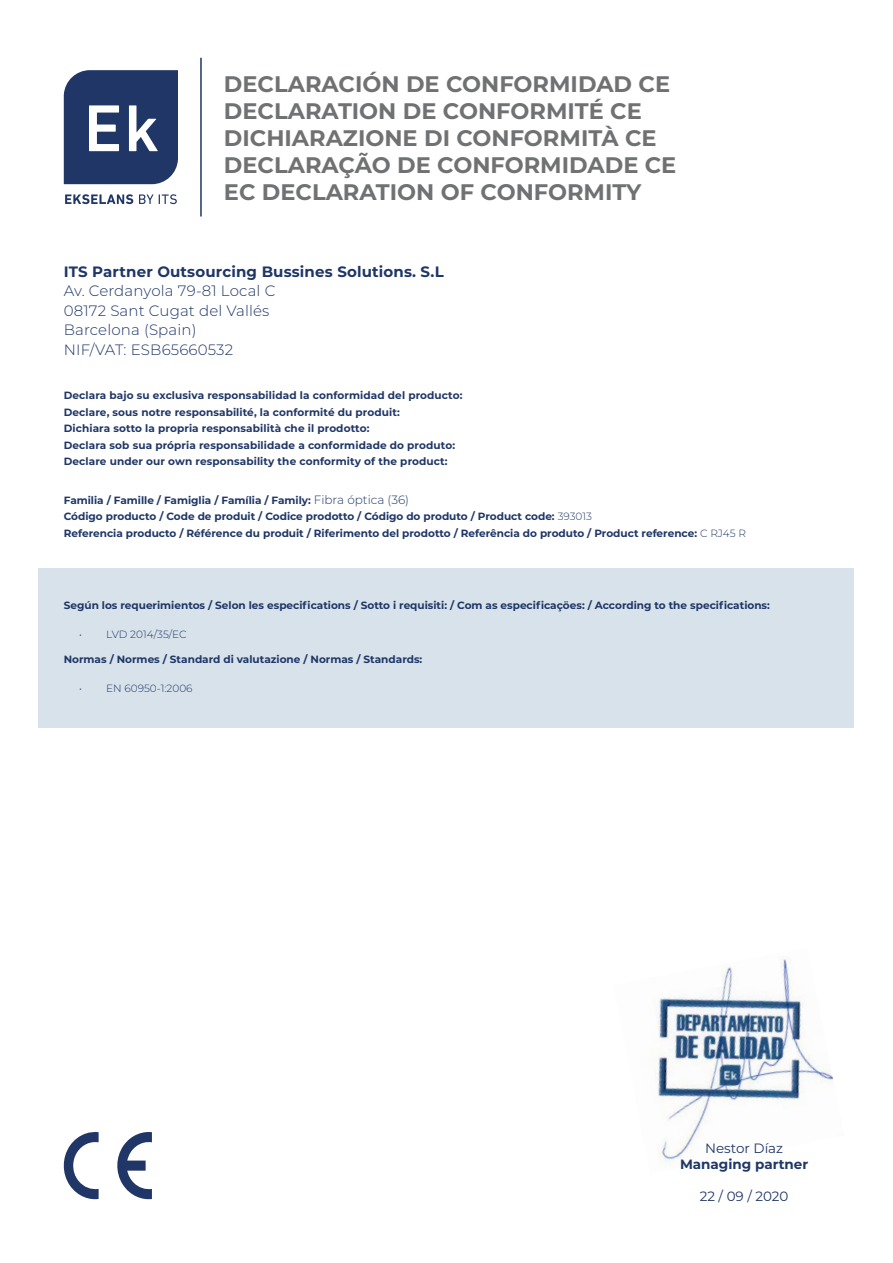
<style>
.page{position:relative;width:893px;height:1263px;background:#fff}
.page>*{position:absolute;margin:0;border:0;box-sizing:border-box;transform-origin:0 0}
.t1{font:700 22.5px/27px "Montserrat";color:#707172}
.t2{font:300 15px/19.5px "Montserrat";letter-spacing:.01em;color:#1f3666}
.t3{font:700 15px "Montserrat";letter-spacing:.01em;color:#1f3666}
.t4{font:13.5px "Montserrat";color:#1f3666}
.t5{font:700 13.5px "Montserrat";color:#1f3666}
.t6{font:700 10.5px/16.5px "Montserrat";color:#1f3666}
.t7{font:300 10.5px "Montserrat";color:#1f3666}
.s1{font-weight:300;font-size:12px}
.s2{font-weight:300}
</style>
<div class="page">
<img style="left:653px;top:959px;width:180px;height:204px">
<hr style="left:200px;top:58px;width:2px;height:158px;background:#1f3666">
<div style="left:39px;top:568px;width:815px;height:160px;background:#d8e2eb"></div>
<svg style="left:117px;top:1132px;width:35px;height:68px"></svg>
<svg style="left:63px;top:1132px;width:36px;height:68px"></svg>
<svg style="left:64px;top:70px;width:114px;height:114px;background:#3c507a"></svg>
<svg style="left:65px;top:194px;width:68px;height:10px"></svg>
<svg style="left:139px;top:194px;width:14px;height:10px"></svg>
<svg style="left:159px;top:194px;width:18px;height:10px"></svg>
<h1 class="t1" style="left:224px;top:69px;width:454px">DECLARACIÓN DE CONFORMIDAD CE<br>DECLARATION DE CONFORMITÉ CE<br>DICHIARAZIONE DI CONFORMITÀ CE<br>DECLARAÇÃO DE CONFORMIDADE CE<br>EC DECLARATION OF CONFORMITY</h1>
<h2 class="t3" style="left:64px;top:261px;width:381px">ITS Partner Outsourcing Bussines Solutions. S.L</h2>
<h2 class="t2" style="left:64px;top:281px;width:213px">Av. Cerdanyola 79-81 Local C<br>08172 Sant Cugat del Vallés<br>Barcelona (Spain)<br>NIF/VAT: ESB65660532</h2>
<p class="t6" style="left:64px;top:387px;width:400px">Declara bajo su exclusiva responsabilidad la conformidad del producto:<br>Declare, sous notre responsabilité, la conformité du produit:<br>Dichiara sotto la propria responsabilità che il prodotto:<br>Declara sob sua própria responsabilidade a conformidade do produto:<br>Declare under our own responsability the conformity of the product:</p>
<p class="t6" style="left:64px;top:491px;width:684px">Familia / Famille / Famiglia / Família / Family: <span class="s1">Fibra óptica (36)<br></span>Código producto / Code de produit / Codice prodotto / Código do produto / Product code: <span class="s2">393013<br></span>Referencia producto / Référence du produit / Riferimento del prodotto / Referência do produto / Product reference: <span class="s2">C RJ45 R</span></p>
<p class="t6" style="left:64px;top:596px;width:708px">Según los requerimientos / Selon les especifications / Sotto i requisiti: / Com as especificaçöes: / According to the specifications:</p>
<p class="t7" style="left:79px;top:627px;width:109px">• LVD 2014/35/EC</p>
<p class="t6" style="left:64px;top:650px;width:360px">Normas / Normes / Standard di valutazione / Normas / Standards:</p>
<p class="t7" style="left:79px;top:681px;width:115px">• EN 60950-1:2006</p>
<p class="t4" style="left:705px;top:1139px;width:80px">Nestor Díaz</p>
<p class="t5" style="left:680px;top:1154px;width:130px">Managing partner</p>
<p class="t4" style="left:700px;top:1187px;width:90px">22 / 09 / 2020</p>
</div>
